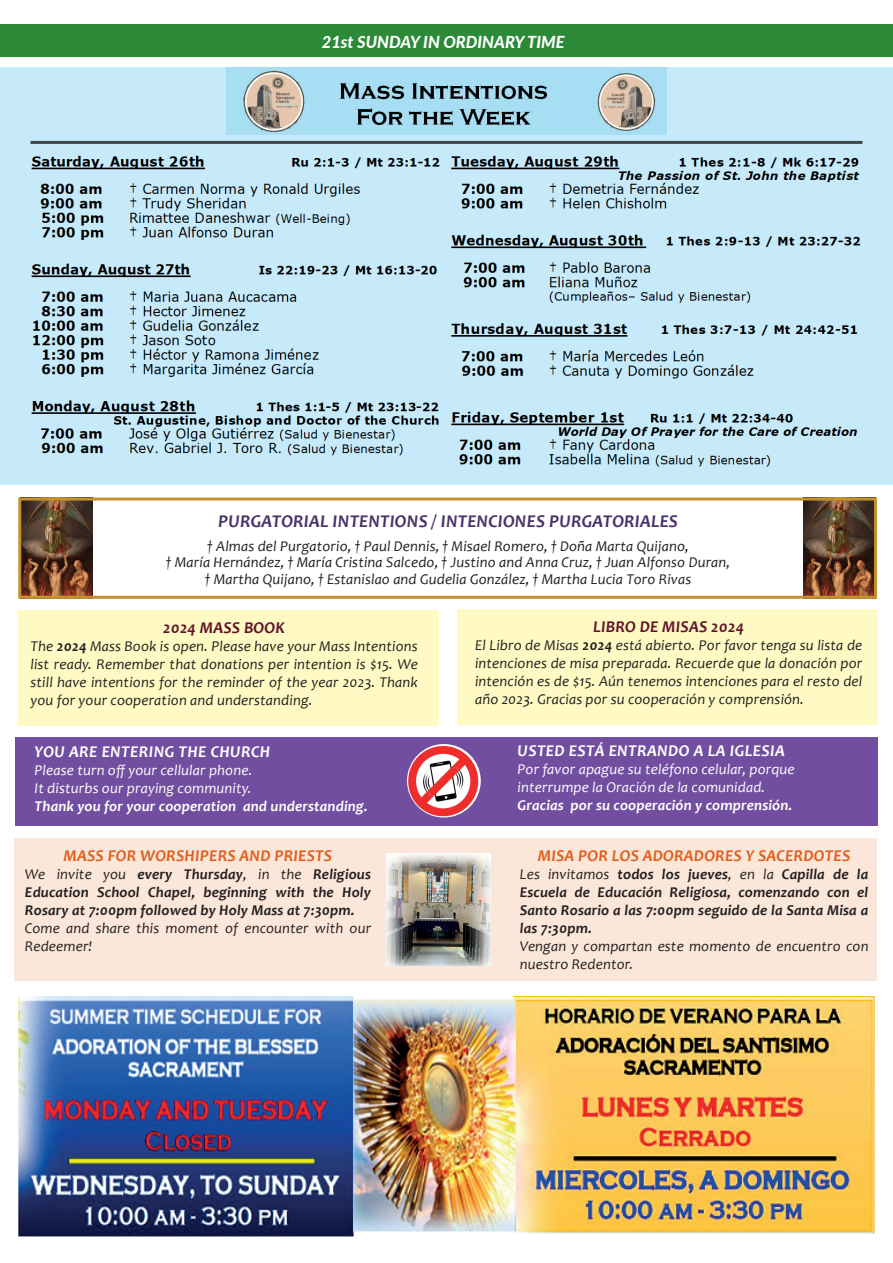
<style>
.page{position:relative;width:893px;height:1263px;background:#fff}
.page>*{position:absolute;margin:0;border:0;box-sizing:border-box;transform-origin:0 0}
.t1{font:italic 700 18px "Candara";letter-spacing:.01em;color:#493269}
.t2{font:italic 700 16.5px "Candara";letter-spacing:.01em;color:#e15f1d}
.t3{font:italic 700 16.5px "Candara";letter-spacing:.02em;color:#fff}
.t4{font:italic 700 16.5px "Candara";letter-spacing:.01em;color:#61142b}
.t5{font:italic 800 16.5px "Lato";color:#fff}
.t6{font:italic 15px/18px "Candara";letter-spacing:.01em;color:#231f20}
.t7{font:italic 700 15px/18px "Candara";letter-spacing:.01em;color:#231f20;text-align:justify}
.t8{font:italic 15px/18px "Candara";letter-spacing:.01em;color:#fff}
.t9{font:italic 700 15px "Candara";letter-spacing:.01em;color:#fff}
.s1{font-weight:700}
.s2{font-weight:400}
</style>
<div class="page">
<div style="left:0;top:67px;width:893px;height:418px;background:#c6eafa"></div>
<div style="left:0;top:24px;width:893px;height:33px;background:#2b8938"></div>
<img style="left:226px;top:67px;width:441px;height:68px">
<hr style="left:30px;top:141px;width:832px;height:3px;background:#231f20">
<img style="left:22px;top:501px;width:71px;height:94px">
<img style="left:804px;top:501px;width:69px;height:94px">
<div style="left:18px;top:497px;width:859px;height:102px;border:3px solid #c2922c"></div>
<div style="left:15px;top:737px;width:863px;height:89px;background:#714ea0"></div>
<img style="left:407px;top:744px;width:74px;height:73px;border-radius:37px">
<div style="left:15px;top:838px;width:862px;height:142px;background:#fbe7d9"></div>
<img style="left:387px;top:854px;width:104px;height:112px">
<img style="left:513px;top:996px;width:362px;height:238px">
<img style="left:18px;top:996px;width:336px;height:240px">
<img style="left:353px;top:999px;width:163px;height:233px">
<div style="left:457px;top:609px;width:420px;height:115px;background:#fffac3"></div>
<div style="left:18px;top:610px;width:421px;height:115px;background:#fffac3"></div>
<img style="left:31px;top:155px;width:830px;height:312px">
<p class="t5" style="left:322px;top:29px;width:244px">21st SUNDAY IN ORDINARY TIME</p>
<p class="t1" style="left:218px;top:509px;width:461px">PURGATORIAL INTENTIONS / INTENCIONES PURGATORIALES</p>
<p class="t6" style="left:166px;top:537px;width:566px;line-height:16.5px;text-align:center">† Almas del Purgatorio, † Paul Dennis, † Misael Romero, † Doña Marta Quijano,<br>† María Hernández, † María Cristina Salcedo, † Justino and Anna Cruz, † Juan Alfonso Duran, † Martha Quijano, † Estanislao and Gudelia González, † Martha Lucia Toro Rivas</p>
<p class="t4" style="left:163px;top:617px;width:123px">2024 MASS BOOK</p>
<p class="t6" style="left:30px;top:637px;width:389px;text-align:justify">The <span class="s1">2024</span> Mass Book is open. Please have your Mass Intentions list ready. Remember that donations per intention is $15. We still have intentions for the reminder of the year 2023. Thank you for your cooperation and understanding.</p>
<p class="t3" style="left:35px;top:741px;width:237px">YOU ARE ENTERING THE CHURCH</p>
<p class="t8" style="left:35px;top:761px;width:219px">Please turn off your cellular phone.<br>It disturbs our praying community.</p>
<p class="t9" style="left:35px;top:796px;width:335px">Thank you for your cooperation and understanding.</p>
<p class="t2" style="left:64px;top:845px;width:270px">MASS FOR WORSHIPERS AND PRIESTS</p>
<p class="t7" style="left:25px;top:864px;width:347px"><span class="s2">We invite you</span> every Thursday<span class="s2">, in the</span> Religious Education School Chapel, beginning with the Holy Rosary at 7:00pm followed by Holy Mass at 7:30pm.</p>
<p class="t6" style="left:25px;top:918px;width:348px">Come and share this moment of encounter with our<br>Redeemer!</p>
<p class="t4" style="left:593px;top:616px;width:152px">LIBRO DE MISAS 2024</p>
<p class="t6" style="left:475px;top:636px;width:389px;text-align:justify">El Libro de Misas <span class="s1">2024</span> está abierto. Por favor tenga su lista de intenciones de misa preparada. Recuerde que la donación por intención es de $15. Aún tenemos intenciones para el resto del año 2023. Gracias por su cooperación y comprensión.</p>
<p class="t3" style="left:518px;top:740px;width:269px">USTED ESTÁ ENTRANDO A LA IGLESIA</p>
<p class="t8" style="left:518px;top:760px;width:279px">Por favor apague su teléfono celular, porque interrumpe la Oración de la comunidad.</p>
<p class="t9" style="left:518px;top:796px;width:276px">Gracias por su cooperación y comprensión.</p>
<p class="t2" style="left:538px;top:845px;width:314px">MISA POR LOS ADORADORES Y SACERDOTES</p>
<p class="t7" style="left:520px;top:864px;width:350px"><span class="s2">Les invitamos</span> todos los jueves<span class="s2">, en la</span> Capilla de la Escuela de Educación Religiosa, comenzando con el Santo Rosario a las 7:00pm seguido de la Santa Misa a las 7:30pm.</p>
<p class="t6" style="left:520px;top:936px;width:350px">Vengan y compartan este momento de encuentro con nuestro Redentor.</p>
</div>
